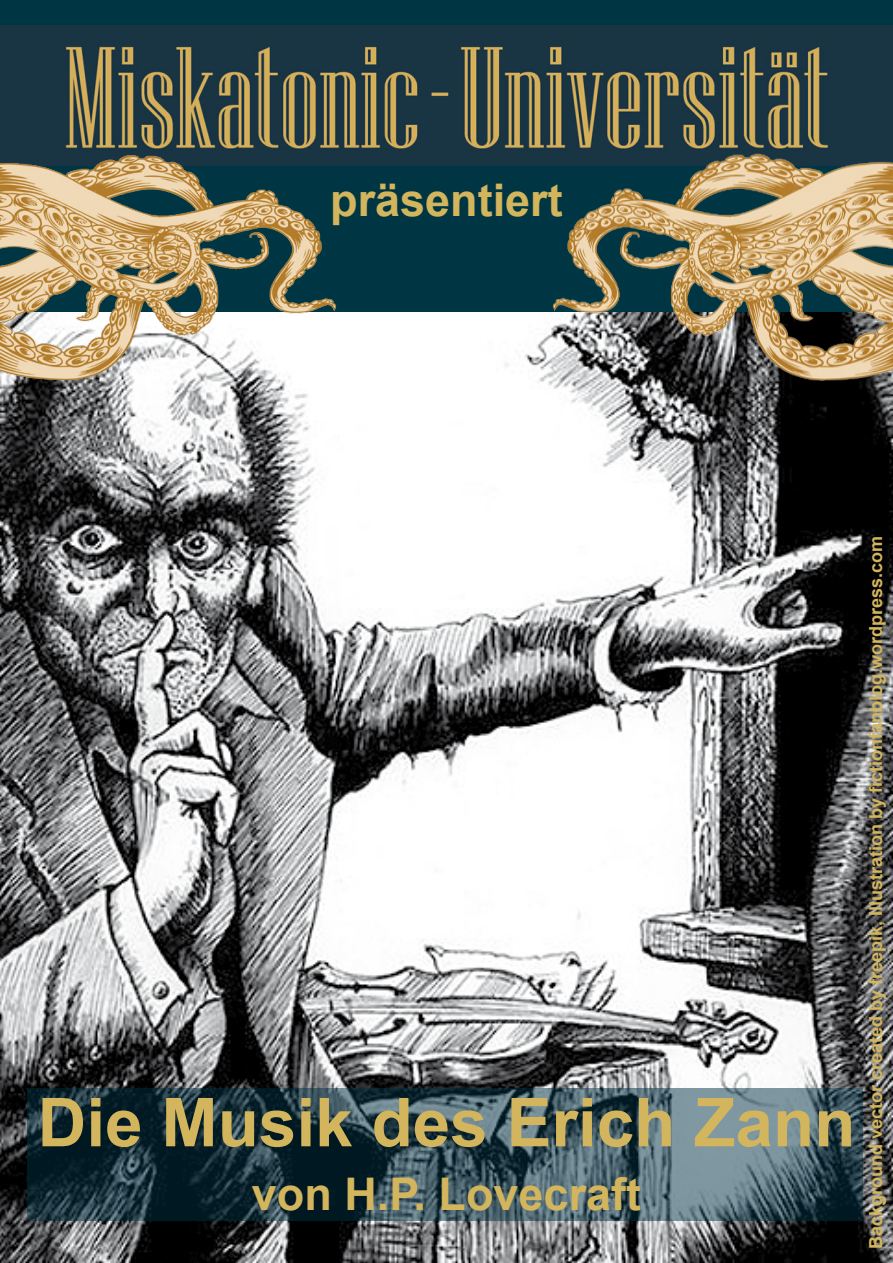
<style>
.page{position:relative;width:893px;height:1263px;background:#fff}
.page>*{position:absolute;margin:0;border:0;box-sizing:border-box;transform-origin:0 0}
.t1{font:700 67.5px "Arial";color:#d2b55c}
.t2{font:700 45px "Arial";color:#d2b55c}
.t3{font:700 18px "Arial";color:#d2b55c}
</style>
<div class="page">
<img style="left:0;top:311px;width:893px;height:952px">
<div style="left:0;top:0;width:893px;height:311px;background:#003643"></div>
<img style="left:0;top:26px;width:893px;height:139px">
<img style="left:0;top:136px;width:339px;height:247px">
<img style="left:550px;top:135px;width:343px;height:247px">
<svg style="left:28px;top:1089px;width:835px;height:132px;background:#334b55"></svg>
<h2 class="t2" style="left:330px;top:168px;width:234px">präsentiert</h2>
<h1 class="t1" style="left:38px;top:1075px;width:819px">Die Musik des Erich Zann</h1>
<h2 class="t2" style="left:252px;top:1162px;width:391px">von H.P. Lovecraft</h2>
<p class="t3" style="left:863px;top:1249px;width:715px;rotate:-90deg">Background vector created by freepik, Illustration by fictionfanblog.wordpress.com</p>
</div>
